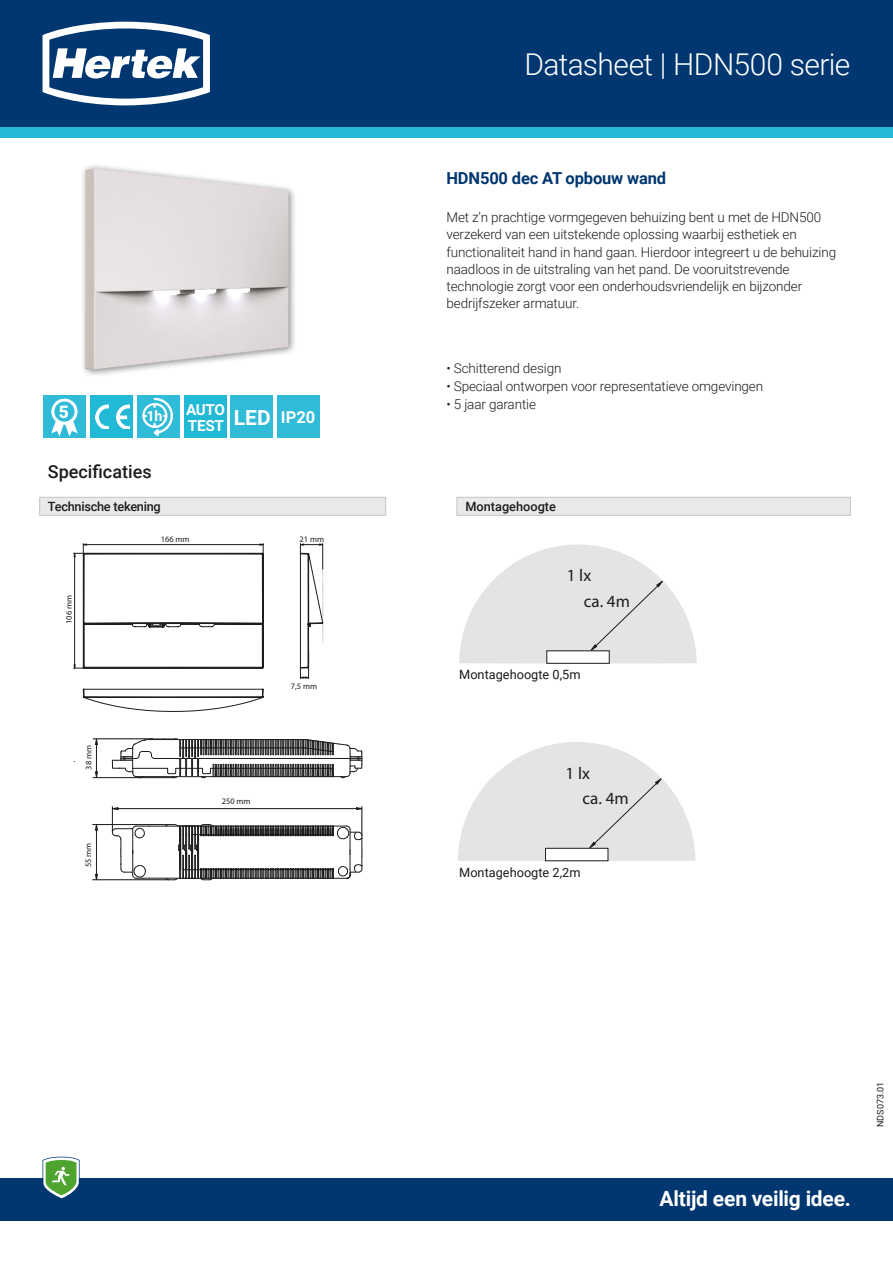
<style>
.page{position:relative;width:893px;height:1263px;background:#fff}
.page>*{position:absolute;margin:0;border:0;box-sizing:border-box;transform-origin:0 0}
.t1{font:300 30px "Roboto";letter-spacing:-.02em;color:#fff}
.t2{font:700 21px "Roboto";letter-spacing:-.01em;color:#fff}
.Table_Content_Label{font:500 18px "Roboto";color:#1d1d1b}
.t3{font:900 17.4px "Roboto";color:#fff}
.t4{font:condensed 17.1px/25.3px "ITC Franklin Gothic Std";color:#1d1d1b}
.t5{font:700 16.5px "Roboto";letter-spacing:-.01em;color:#003770}
.t6{font:700 16.5px "Roboto";color:#fff}
.t7{font:700 15.3px/15.3px "Roboto";letter-spacing:-.025em;color:#fff}
.t8{font:700 14.4px "Roboto";color:#fff}
.t9{font:300 13.5px/17.2px "Roboto";letter-spacing:-.01em;color:#1d1d1b}
.t10{font:12.75px "Roboto";color:#1d1d1b}
.Table_Header{font:500 12.75px "Roboto";letter-spacing:-.02em;color:#1d1d1b}
.Table_Content{font:500 12.75px "Roboto";color:#1d1d1b}
.mini_subtext{font:9px "Roboto";color:#1d1d1b}
.t11{font:condensed 8.4px "ITC Franklin Gothic Std";color:#1d1d1b}
</style>
<div class="page">
<div style="left:0;top:0;width:893px;height:128px;background:#003770"></div>
<svg style="left:43px;top:22px;width:167px;height:83px"></svg>
<div style="left:0;top:128px;width:893px;height:10px;background:#25b9d7"></div>
<div style="left:0;top:1178px;width:893px;height:42px;background:#003770"></div>
<svg style="left:43px;top:1157px;width:37px;height:42px"></svg>
<div style="left:40px;top:497px;width:346px;height:18px;background:#e9e9e9"></div>
<svg style="left:39px;top:498px;width:1px;height:17px"></svg>
<svg style="left:385px;top:498px;width:1px;height:17px"></svg>
<hr style="left:39px;top:515px;width:347px;height:1px;background:#c8c7c7">
<hr style="left:39px;top:497px;width:347px;height:1px;background:#c8c7c7">
<div style="left:80px;top:162px;width:216px;height:216px;background:#1d1d1b;opacity:.55"></div>
<img style="left:84px;top:166px;width:206px;height:206px">
<svg style="left:74px;top:543px;width:190px;height:126px"></svg>
<svg style="left:83px;top:553px;width:181px;height:328px"></svg>
<svg style="left:300px;top:543px;width:23px;height:136px"></svg>
<svg style="left:83px;top:689px;width:180px;height:23px"></svg>
<hr style="left:149px;top:826px;width:31px;height:1px;background:#1d1d1b">
<hr style="left:149px;top:878px;width:31px;height:1px;background:#1d1d1b">
<hr style="left:93px;top:824px;width:76px;height:1px;background:#1d1d1b">
<hr style="left:93px;top:879px;width:76px;height:1px;background:#1d1d1b">
<hr style="left:96px;top:824px;width:1px;height:56px;background:#1d1d1b">
<hr style="left:112px;top:808px;width:250px;height:1px;background:#1d1d1b">
<svg style="left:112px;top:739px;width:251px;height:39px"></svg>
<hr style="left:93px;top:739px;width:60px;height:1px;background:#1d1d1b">
<hr style="left:93px;top:777px;width:81px;height:1px;background:#1d1d1b">
<hr style="left:96px;top:739px;width:1px;height:39px;background:#1d1d1b">
<svg style="left:95px;top:874px;width:3px;height:6px"></svg>
<svg style="left:95px;top:771px;width:3px;height:7px"></svg>
<svg style="left:95px;top:738px;width:3px;height:7px"></svg>
<svg style="left:165px;top:807px;width:198px;height:73px"></svg>
<svg style="left:112px;top:807px;width:38px;height:72px"></svg>
<div style="left:43px;top:395px;width:43px;height:43px;background:#30bbd8"></div>
<svg style="left:51px;top:399px;width:27px;height:37px"></svg>
<div style="left:231px;top:396px;width:42px;height:42px;background:#30bbd8"></div>
<div style="left:277px;top:396px;width:43px;height:42px;background:#30bbd8"></div>
<div style="left:184px;top:396px;width:42px;height:42px;background:#21b9d6"></div>
<div style="left:137px;top:396px;width:43px;height:42px;background:#30bbd8"></div>
<svg style="left:142px;top:397px;width:31px;height:39px"></svg>
<div style="left:90px;top:396px;width:43px;height:42px;background:#21b9d6"></div>
<img style="left:95px;top:405px;width:34px;height:24px">
<div style="left:546px;top:650px;width:64px;height:14px;border:1px solid #1d1d1b"></div>
<svg style="left:459px;top:544px;width:238px;height:119px"></svg>
<svg style="left:458px;top:742px;width:238px;height:119px"></svg>
<div style="left:457px;top:497px;width:393px;height:18px;background:#e9e9e9"></div>
<hr style="left:456px;top:497px;width:395px;height:1px;background:#c8c7c7">
<svg style="left:456px;top:498px;width:1px;height:17px"></svg>
<svg style="left:850px;top:498px;width:1px;height:17px"></svg>
<hr style="left:456px;top:515px;width:395px;height:1px;background:#c8c7c7">
<p class="t7" style="left:186px;top:402px;width:41px">AUTO<br>TEST</p>
<p class="t3" style="left:59px;top:400px;width:12px">5</p>
<p class="t2" style="left:234px;top:403px;width:38px">LED</p>
<p class="t6" style="left:281px;top:405px;width:36px">IP20</p>
<p class="t8" style="left:147px;top:405px;width:18px">1h</p>
<p class="Table_Content_Label" style="left:48px;top:459px;width:105px">Specificaties</p>
<p class="Table_Header" style="left:48px;top:498px;width:114px">Technische tekening</p>
<p class="t11" style="left:64px;top:624px;width:30px;rotate:-90deg">106 mm</p>
<p class="t11" style="left:161px;top:534px;width:30px">166 mm</p>
<p class="t11" style="left:83px;top:770px;width:26px;rotate:-90deg">38 mm</p>
<p class="t11" style="left:83px;top:867px;width:26px;rotate:-90deg">55 mm</p>
<p class="t11" style="left:222px;top:796px;width:30px">250 mm</p>
<p class="t11" style="left:300px;top:534px;width:26px">21 mm</p>
<p class="t11" style="left:291px;top:681px;width:28px">7,5 mm</p>
<p class="t1" style="left:525px;top:43px;width:327px">Datasheet | HDN500 serie</p>
<p class="t5" style="left:446px;top:166px;width:221px">HDN500 dec AT opbouw wand</p>
<p class="t9" style="left:446px;top:208px;width:391px">Met z’n prachtige vormgegeven behuizing bent u met de HDN500 verzekerd van een uitstekende oplossing waarbij esthetiek en functionaliteit hand in hand gaan. Hierdoor integreert u de behuizing naadloos in de uitstraling van het pand. De vooruitstrevende technologie zorgt voor een onderhoudsvriendelijk en bijzonder bedrijfszeker armatuur.</p>
<p class="t9" style="left:446px;top:359px;width:116px">• Schitterend design</p>
<p class="t9" style="left:446px;top:377px;width:318px">• Speciaal ontworpen voor representatieve omgevingen</p>
<p class="t9" style="left:446px;top:395px;width:91px">• 5 jaar garantie</p>
<p class="Table_Content" style="left:465px;top:498px;width:92px">Montagehoogte</p>
<p class="t4" style="left:584px;top:563px;width:48px;text-indent:-17px">1 lx<br>ca. 4m</p>
<p class="t10" style="left:459px;top:666px;width:123px">Montagehoogte 0,5m</p>
<p class="t4" style="left:583px;top:760px;width:48px;text-indent:-17px">1 lx<br>ca. 4m</p>
<p class="t10" style="left:459px;top:864px;width:123px">Montagehoogte 2,2m</p>
<p class="t2" style="left:660px;top:1184px;width:193px">Altijd een veilig idee.</p>
<p class="mini_subtext" style="left:874px;top:1127px;width:47px;rotate:-90deg">NDS073.01</p>
</div>
